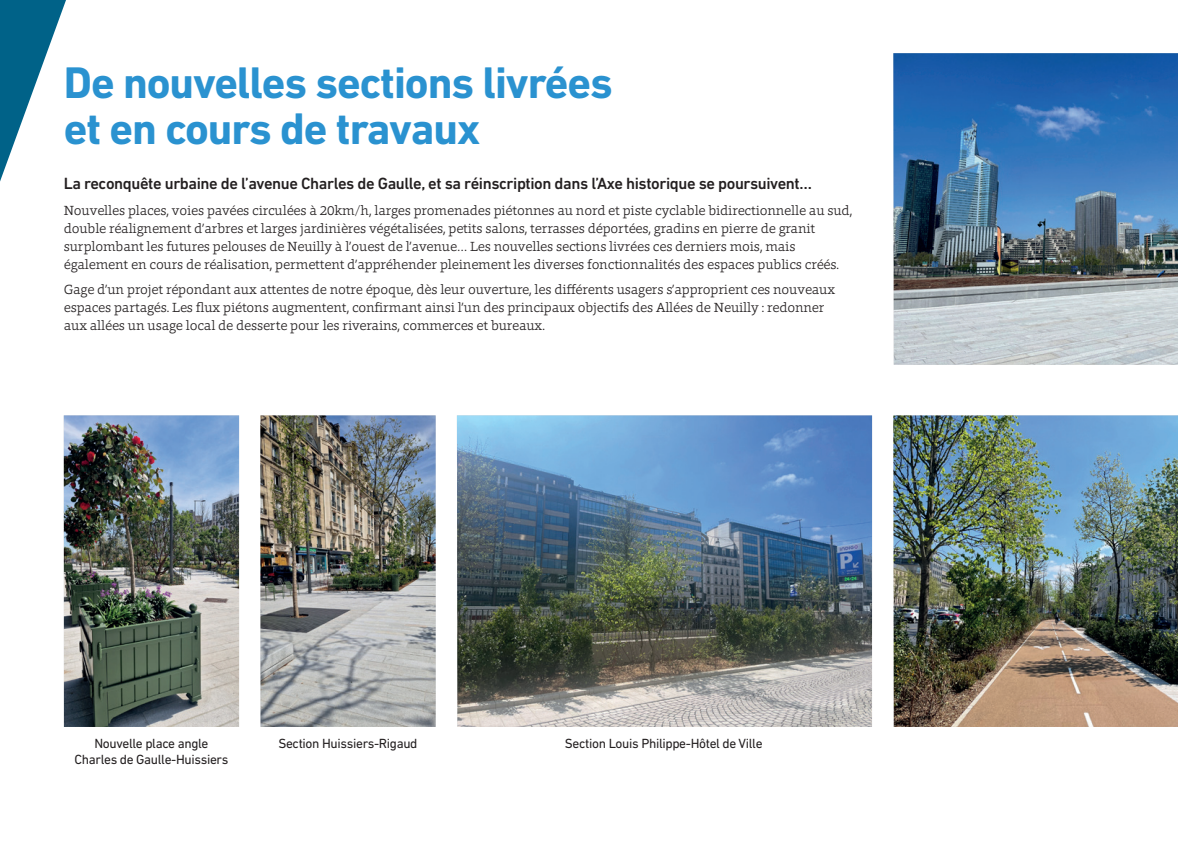
<style>
.page{position:relative;width:1178px;height:851px;background:#fff}
.page>*{position:absolute;margin:0;border:0;box-sizing:border-box;transform-origin:0 0}
.t1{font:700 45px/46.5px "DIN Next LT Pro";letter-spacing:-.025em;color:#2a92d0}
.t2{font:500 16.5px "DIN Next LT Pro";letter-spacing:-.025em;color:#231f20}
.t3{font:300 13.5px/18px "Foro";letter-spacing:-.01em;color:#231f20}
.t4{font:13.5px/16.2px "DIN Next LT Pro";letter-spacing:-.025em;color:#231f20;text-align:center}
</style>
<div class="page">
<img style="left:893px;top:415px;width:285px;height:311px">
<img style="left:893px;top:53px;width:285px;height:311px">
<img style="left:260px;top:415px;width:176px;height:311px">
<img style="left:457px;top:415px;width:415px;height:311px">
<svg style="left:0;top:0;width:66px;height:182px;fill:#006288"></svg>
<img style="left:64px;top:415px;width:175px;height:311px">
<h1 class="t1" style="left:64px;top:59px;width:550px">De nouvelles sections livrées et en cours de travaux</h1>
<p class="t2" style="left:64px;top:173px;width:750px">La reconquête urbaine de l’avenue Charles de Gaulle, et sa réinscription dans l’Axe historique se poursuivent…</p>
<p class="t3" style="left:64px;top:201px;width:790px">Nouvelles places, voies pavées circulées à 20km/h, larges promenades piétonnes au nord et piste cyclable bidirectionnelle au sud, double réalignement d’arbres et larges jardinières végétalisées, petits salons, terrasses déportées, gradins en pierre de granit surplombant les futures pelouses de Neuilly à l’ouest de l’avenue… Les nouvelles sections livrées ces derniers mois, mais également en cours de réalisation, permettent d’appréhender pleinement les diverses fonctionnalités des espaces publics créés.</p>
<p class="t3" style="left:64px;top:279px;width:773px">Gage d’un projet répondant aux attentes de notre époque, dès leur ouverture, les différents usagers s’approprient ces nouveaux espaces partagés. Les flux piétons augmentent, confirmant ainsi l’un des principaux objectifs des Allées de Neuilly : redonner aux allées un usage local de desserte pour les riverains, commerces et bureaux.</p>
<p class="t4" style="left:75px;top:734px;width:155px">Nouvelle place angle<br>Charles de Gaulle-Huissiers</p>
<p class="t4" style="left:278px;top:734px;width:141px">Section Huissiers-Rigaud</p>
<p class="t4" style="left:565px;top:734px;width:199px">Section Louis Philippe-Hôtel de Ville</p>
</div>
